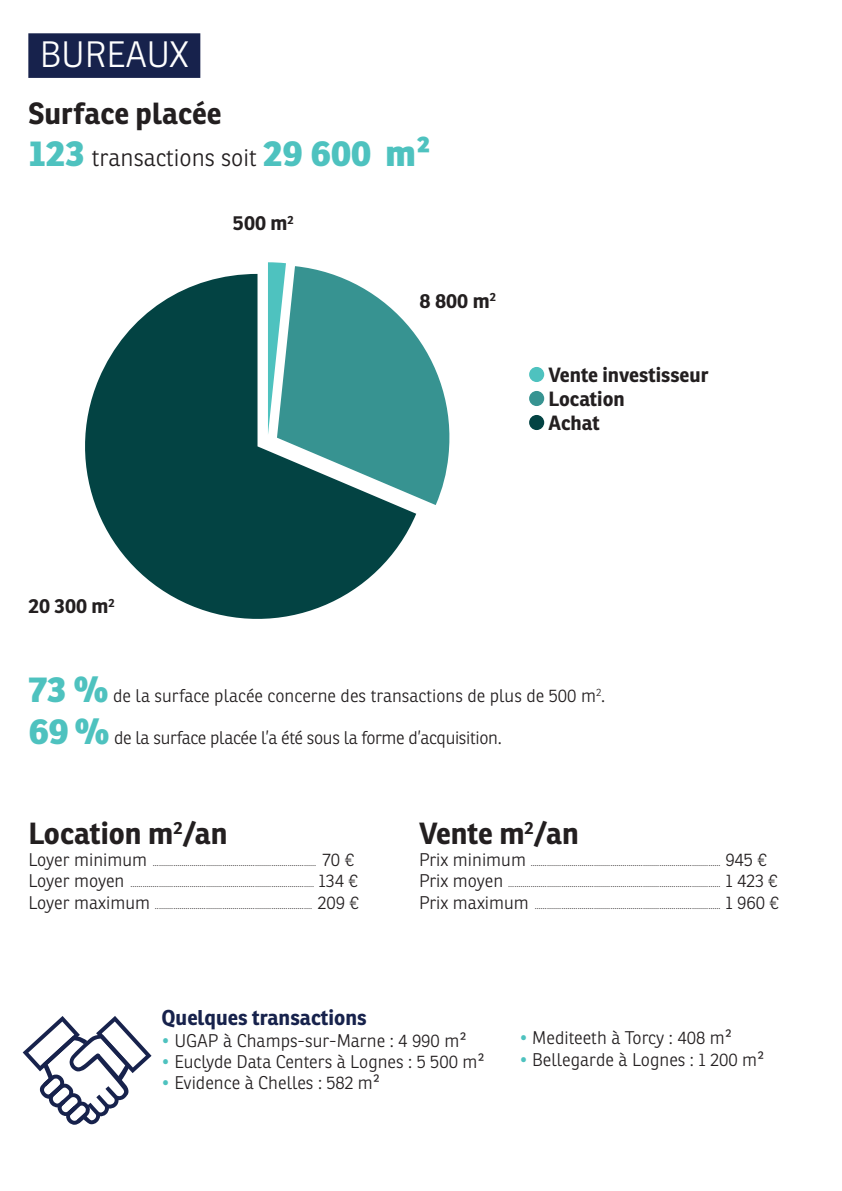
<style>
.page{position:relative;width:842px;height:1191px;background:#fff}
.page>*{position:absolute;margin:0;border:0;box-sizing:border-box;transform-origin:0 0}
.t1{font:300 35.6px "Ronnia";color:#fff}
.t2{font:700 29.8px "Ronnia";color:#231f20}
.t3{font:300 23.8px "Ronnia";color:#231f20}
.t4{font:700 20.8px "Ronnia";color:#17224c}
.t5{font:700 20px/24px "Ronnia";color:#231f20}
.t6{font:300 17.8px "Ronnia";color:#231f20}
.t7{font:300 17.8px "Ronnia";letter-spacing:-.02em;color:#231f20}
.t8{font:300 9px "Ronnia";color:#231f20}
.s1{font-weight:800;font-size:35.6px;color:#4ec2bf}
.s2{font-size:17.8px}
.s3{color:#4ec2bf}
</style>
<div class="page">
<div style="left:28px;top:33px;width:172px;height:45px;background:#17224c"></div>
<svg style="left:23px;top:1016px;width:129px;height:108px"></svg>
<div style="left:529px;top:367px;width:15px;height:15px;background:#4ec2bf;border-radius:50%"></div>
<div style="left:529px;top:391px;width:15px;height:15px;background:#379391;border-radius:50%"></div>
<div style="left:529px;top:415px;width:15px;height:15px;background:#034343;border-radius:50%"></div>
<svg style="left:85px;top:274px;width:331px;height:345px;fill:#034343"></svg>
<svg style="left:277px;top:266px;width:173px;height:239px;fill:#379391"></svg>
<svg style="left:268px;top:262px;width:18px;height:173px"></svg>
<h1 class="t1" style="left:40px;top:32px;width:151px">BUREAUX</h1>
<h2 class="t2" style="left:28px;top:94px;width:195px">Surface placée</h2>
<h3 class="t3" style="left:28px;top:143px;width:404px"><span class="s1">123</span> transactions soit <span class="s1">29 600 m²</span></h3>
<h3 class="t5" style="left:233px;top:211px;width:62px">500 m<sup>2</sup></h3>
<h3 class="t5" style="left:28px;top:594px;width:88px">20 300 m<sup>2</sup></h3>
<h3 class="t5" style="left:420px;top:289px;width:78px">8 800 m<sup>2</sup></h3>
<h3 class="t5" style="left:549px;top:363px;width:161px">Vente investisseur<br>Location<br>Achat</h3>
<h3 class="t6" style="left:28px;top:684px;width:578px"><span class="s1">73 %</span> de la surface placée concerne des transactions de plus de 500 m<sup>2</sup>.</h3>
<h3 class="t7" style="left:28px;top:727px;width:475px"><span class="s1">69 %</span> de la surface placée l’a été sous la forme d’acquisition.</h3>
<h2 class="t2" style="left:28px;top:814px;width:201px">Location m<sup>2</sup>/an</h2>
<h2 class="t2" style="left:419px;top:814px;width:161px">Vente m<sup>2</sup>/an</h2>
<p class="t8" style="left:28px;top:857px;width:327px"><span class="s2">Loyer minimum</span> ................................................................................ <span class="s2">70 €</span></p>
<p class="t8" style="left:419px;top:857px;width:349px"><span class="s2">Prix minimum</span> ............................................................................................. <span class="s2">945 €</span></p>
<p class="t8" style="left:28px;top:878px;width:331px"><span class="s2">Loyer moyen</span> .......................................................................................... <span class="s2">134 €</span></p>
<p class="t8" style="left:419px;top:878px;width:360px"><span class="s2">Prix moyen</span> ........................................................................................................ <span class="s2">1 423 €</span></p>
<p class="t8" style="left:28px;top:900px;width:332px"><span class="s2">Loyer maximum</span> ............................................................................. <span class="s2">209 €</span></p>
<p class="t8" style="left:419px;top:900px;width:361px"><span class="s2">Prix maximum</span> ........................................................................................... <span class="s2">1 960 €</span></p>
<h3 class="t4" style="left:162px;top:1004px;width:207px">Quelques transactions</h3>
<h3 class="t6" style="left:162px;top:1029px;width:306px"><span class="s3">•</span> UGAP à Champs-sur-Marne : 4 990 m²</h3>
<h3 class="t6" style="left:162px;top:1050px;width:324px"><span class="s3">•</span> Euclyde Data Centers à Lognes : 5 500 m²</h3>
<h3 class="t6" style="left:162px;top:1072px;width:220px"><span class="s3">•</span> Evidence à Chelles : 582 m²</h3>
<h3 class="t6" style="left:519px;top:1027px;width:214px"><span class="s3">•</span> Mediteeth à Torcy : 408 m²</h3>
<h3 class="t6" style="left:519px;top:1048px;width:246px"><span class="s3">•</span> Bellegarde à Lognes : 1 200 m²</h3>
</div>
